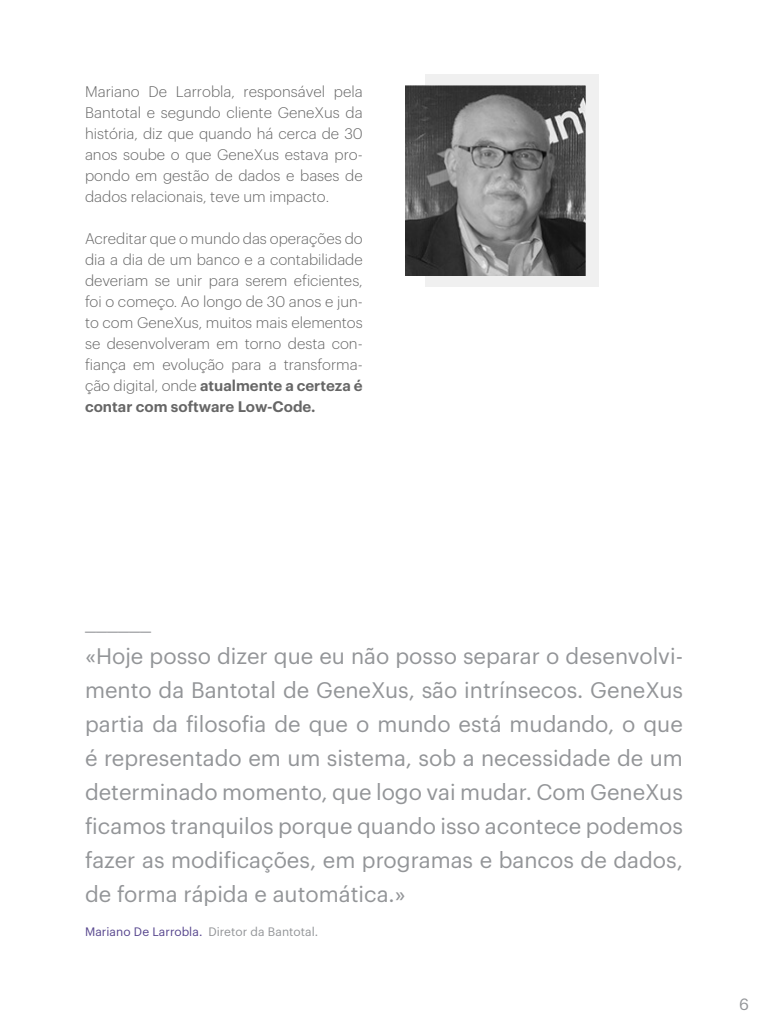
<style>
.page{position:relative;width:768px;height:1024px;background:#fff}
.page>*{position:absolute;margin:0;border:0;box-sizing:border-box;transform-origin:0 0}
.t1{font:22px/34px "Graphik";color:#939598;text-align:justify}
.t2{font:22px "Minion Pro";color:#939598}
.t3{font:16px "Graphik";color:#939598}
.t4{font:300 15px/21px "Graphik";color:#666;text-align:justify}
.t5{font:12px "Graphik";letter-spacing:.005em;color:#56458d}
.s1{font-weight:600}
.s2{color:#939598}
</style>
<div class="page">
<div style="left:425px;top:74px;width:173px;height:212px;background:#f0f0f0"></div>
<img style="left:405px;top:85px;width:180px;height:190px">
<p class="t4" style="left:85px;top:80px;width:279px">Mariano De Larrobla, responsável pela Bantotal e segundo cliente GeneXus da história, diz que quando há cerca de 30 anos soube o que GeneXus estava pro&shy;pondo em gestão de dados e bases de dados relacionais, teve um impacto.</p>
<p class="t4" style="left:85px;top:227px;width:279px">Acreditar que o mundo das operações do dia a dia de um banco e a contabilidade deveriam se unir para serem eficientes, foi o começo. Ao longo de 30 anos e jun&shy;to com GeneXus, muitos mais elementos se desenvolveram em torno desta con&shy;fiança em evolução para a transforma&shy;ção digital, onde <span class="s1">atualmente a certeza é contar com software Low-Code.</span></p>
<h1 class="t2" style="left:85px;top:608px;width:67px">______</h1>
<p class="t1" style="left:85px;top:637px;width:599px">«Hoje posso dizer que eu não posso separar o desenvolvi&shy;mento da Bantotal de GeneXus, são intrínsecos. GeneXus partia da filosofia de que o mundo está mudando, o que é representado em um sistema, sob a necessidade de um determinado momento, que logo vai mudar. Com GeneXus ficamos tranquilos porque quando isso acontece podemos fazer as modificações, em programas e bancos de dados, de forma rápida e automática.»</p>
<p class="t5" style="left:85px;top:922px;width:235px">Mariano De Larrobla. <span class="s2">Diretor da Bantotal.</span></p>
<p class="t3" style="left:739px;top:993px;width:11px">6</p>
</div>
